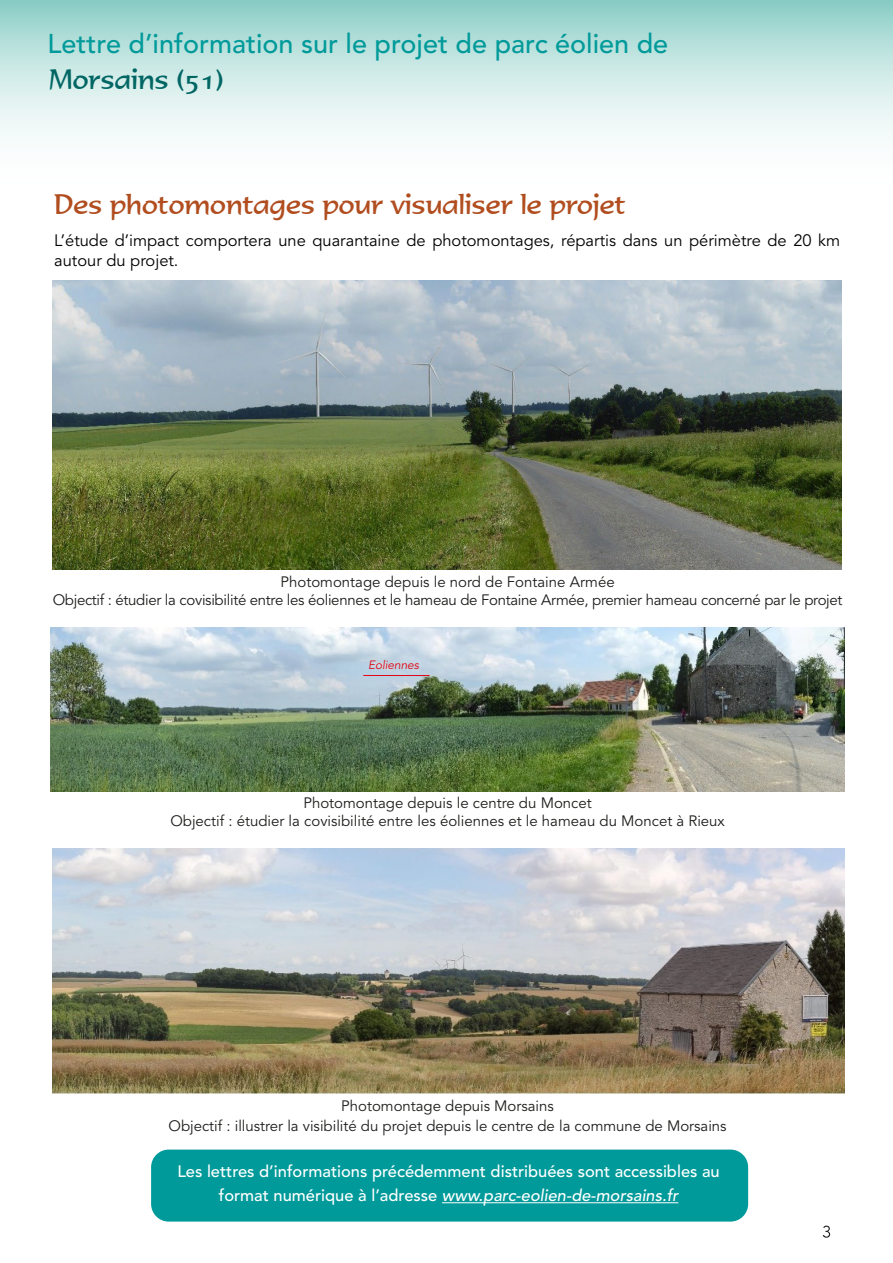
<style>
.page{position:relative;width:893px;height:1263px;background:#fff}
.page>*{position:absolute;margin:0;border:0;box-sizing:border-box;transform-origin:0 0}
.t1{font:500 27px "Avenir LT Std";color:#009a9a}
.t2{font:27px "Formal 436 BT";color:#b14d1e}
.t3{font:27px "Formal 436 BT";color:#006664}
.t4{font:500 16.5px/24px "Avenir LT Std";color:#fff;text-align:center}
.t5{font:16.5px/19.8px "Avenir LT Std";color:#000}
.t6{font:15px/18px "Avenir LT Std";color:#1d1d1b;text-align:center}
.t7{font:15px/18px "Avenir LT Std";letter-spacing:-.02em;color:#1d1d1b;text-align:center}
.t8{font:italic 12px "Avenir LT Std";letter-spacing:-.01em;color:#e30613}
.s1{font-style:italic}
</style>
<div class="page">
<svg style="left:0;top:0;width:893px;height:138px;background:#c7e7e3"></svg>
<div style="left:151px;top:1149px;width:597px;height:72px;background:#009a9a;border-radius:18px"></div>
<hr style="left:442px;top:1202px;width:236px;height:1px;background:#fff">
<img style="left:53px;top:281px;width:788px;height:288px">
<img style="left:50px;top:627px;width:794px;height:164px">
<img style="left:53px;top:849px;width:791px;height:244px">
<hr style="left:363px;top:675px;width:67px;height:1px;background:#e30613">
<svg style="left:823px;top:1225px;width:7px;height:13px"></svg>
<h1 class="t1" style="left:48px;top:28px;width:622px">Lettre d’information sur le projet de parc éolien de</h1>
<h1 class="t3" style="left:49px;top:63px;width:177px">Morsains (51)</h1>
<h1 class="t2" style="left:54px;top:188px;width:573px">Des photomontages pour visualiser le projet</h1>
<p class="t5" style="left:54px;top:231px;width:788px">L’étude d’impact comportera une quarantaine de photomontages, répartis dans un périmètre de 20 km autour du projet.</p>
<p class="t7" style="left:53px;top:573px;width:791px">Photomontage depuis le nord de Fontaine Armée<br>Objectif : étudier la covisibilité entre les éoliennes et le hameau de Fontaine Armée, premier hameau concerné par le projet</p>
<p class="t8" style="left:368px;top:658px;width:52px">Eoliennes</p>
<p class="t6" style="left:170px;top:794px;width:556px">Photomontage depuis le centre du Moncet<br>Objectif : étudier la covisibilité entre les éoliennes et le hameau du Moncet à Rieux</p>
<p class="t6" style="left:169px;top:1097px;width:560px;line-height:19.8px">Photomontage depuis Morsains<br>Objectif : illustrer la visibilité du projet depuis le centre de la commune de Morsains</p>
<p class="t4" style="left:177px;top:1160px;width:544px">Les lettres d’informations précédemment distribuées sont accessibles au format numérique à l’adresse <span class="s1">www.parc-eolien-de-morsains.fr</span></p>
</div>
